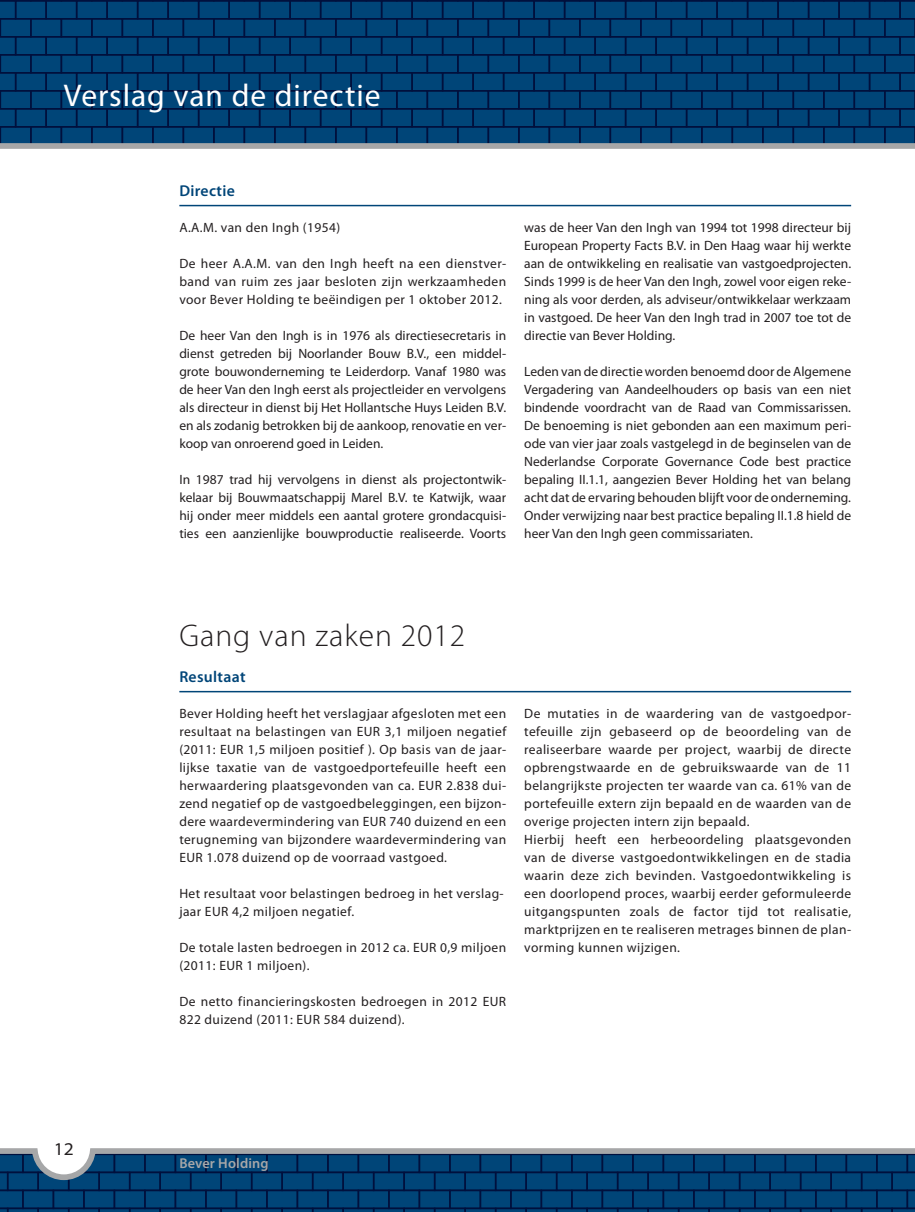
<style>
.page{position:relative;width:915px;height:1212px;background:#fff}
.page>*{position:absolute;margin:0;border:0;box-sizing:border-box;transform-origin:0 0}
.t1{font:31.5px "Myriad Pro";letter-spacing:.03em;color:#fff}
.t2{font:300 31.5px "Myriad Pro";letter-spacing:.03em;color:#231f20}
.t3{font:semi-expanded 18px "Myriad Pro";color:#231f20}
.t4{font:600 15.75px "Myriad Pro";letter-spacing:.02em;color:#004578}
.t5{font:600 14.25px "Myriad Pro";letter-spacing:.01em;color:#a6a7a8}
.t6{font:13.5px/18px "Myriad Pro";letter-spacing:.03em;color:#231f20;text-align:justify}
</style>
<div class="page">
<svg style="left:0;top:0;width:915px;height:146px;background:#003c6e"></svg>
<svg style="left:0;top:1148px;width:914px;height:64px;background:#144976"></svg>
<div style="left:0;top:143px;width:914px;height:6px;background:#a6a7a8"></div>
<hr style="left:179px;top:205px;width:671px;height:1px;background:#004578">
<hr style="left:179px;top:691px;width:671px;height:1px;background:#004578">
<h1 class="t1" style="left:64px;top:79px;width:318px">Verslag van de directie</h1>
<p class="t4" style="left:179px;top:182px;width:57px">Directie</p>
<p class="t6" style="left:179px;top:219px;width:162px">A.A.M. van den Ingh (1954)</p>
<p class="t6" style="left:179px;top:255px;width:328px">De heer A.A.M. van den Ingh heeft na een dienstver&shy;band van ruim zes jaar besloten zijn werkzaamheden voor Bever Holding te beëindigen per 1 oktober 2012.</p>
<p class="t6" style="left:179px;top:327px;width:328px">De heer Van den Ingh is in 1976 als directiesecretaris in dienst getreden bij Noorlander Bouw B.V., een middel&shy;grote bouwonderneming te Leiderdorp. Vanaf 1980 was de heer Van den Ingh eerst als projectleider en vervolgens als directeur in dienst bij Het Hollantsche Huys Leiden B.V. en als zodanig betrokken bij de aankoop, renovatie en ver&shy;koop van onroerend goed in Leiden.</p>
<p class="t6" style="left:179px;top:471px;width:328px">In 1987 trad hij vervolgens in dienst als projectontwik&shy;kelaar bij Bouwmaatschappij Marel B.V. te Katwijk, waar hij onder meer middels een aantal grotere grondacquisi&shy;ties een aanzienlijke bouwproductie realiseerde. Voorts</p>
<p class="t6" style="left:524px;top:219px;width:328px">was de heer Van den Ingh van 1994 tot 1998 directeur bij European Property Facts B.V. in Den Haag waar hij werkte aan de ontwikkeling en realisatie van vastgoedprojecten.<br>Sinds 1999 is de heer Van den Ingh, zowel voor eigen reke&shy;ning als voor derden, als adviseur/ontwikkelaar werkzaam in vastgoed. De heer Van den Ingh trad in 2007 toe tot de directie van Bever Holding.</p>
<p class="t6" style="left:524px;top:363px;width:328px">Leden van de directie worden benoemd door de Algemene Vergadering van Aandeelhouders op basis van een niet bindende voordracht van de Raad van Commissarissen.<br>De benoeming is niet gebonden aan een maximum peri&shy;ode van vier jaar zoals vastgelegd in de beginselen van de Nederlandse Corporate Governance Code best practice bepaling II.1.1, aangezien Bever Holding het van belang acht dat de ervaring behouden blijft voor de onderneming.<br>Onder verwijzing naar best practice bepaling II.1.8 hield de heer Van den Ingh geen commissariaten.</p>
<h1 class="t2" style="left:179px;top:618px;width:287px">Gang van zaken 2012</h1>
<p class="t4" style="left:179px;top:668px;width:68px">Resultaat</p>
<p class="t6" style="left:179px;top:705px;width:328px">Bever Holding heeft het verslagjaar afgesloten met een resultaat na belastingen van EUR 3,1 miljoen negatief (2011: EUR 1,5 miljoen positief ). Op basis van de jaar&shy;lijkse taxatie van de vastgoedportefeuille heeft een herwaardering plaatsgevonden van ca. EUR 2.838 dui&shy;zend negatief op de vastgoedbeleggingen, een bijzon&shy;dere waardevermindering van EUR 740 duizend en een terugneming van bijzondere waardevermindering van EUR 1.078 duizend op de voorraad vastgoed.</p>
<p class="t6" style="left:179px;top:885px;width:326px">Het resultaat voor belastingen bedroeg in het verslag&shy;jaar EUR 4,2 miljoen negatief.</p>
<p class="t6" style="left:179px;top:939px;width:328px">De totale lasten bedroegen in 2012 ca. EUR 0,9 miljoen (2011: EUR 1 miljoen).</p>
<p class="t6" style="left:179px;top:993px;width:328px">De netto financieringskosten bedroegen in 2012 EUR<br>822 duizend (2011: EUR 584 duizend).</p>
<p class="t6" style="left:524px;top:705px;width:328px;text-align:left">De mutaties in de waardering van de vastgoedpor&shy;tefeuille zijn gebaseerd op de beoordeling van de realiseerbare waarde per project, waarbij de directe opbrengstwaarde en de gebruikswaarde van de 11 belangrijkste projecten ter waarde van ca. 61% van de portefeuille extern zijn bepaald en de waarden van de overige projecten intern zijn bepaald.<br>Hierbij heeft een herbeoordeling plaatsgevonden van de diverse vastgoedontwikkelingen en de stadia waarin deze zich bevinden. Vastgoedontwikkeling is een doorlopend proces, waarbij eerder geformuleerde uitgangspunten zoals de factor tijd tot realisatie, marktprijzen en te realiseren metrages binnen de plan&shy;vorming kunnen wijzigen.</p>
<h2 class="t3" style="left:54px;top:1139px;width:22px">12</h2>
<p class="t5" style="left:179px;top:1156px;width:91px">Bever Holding</p>
</div>
